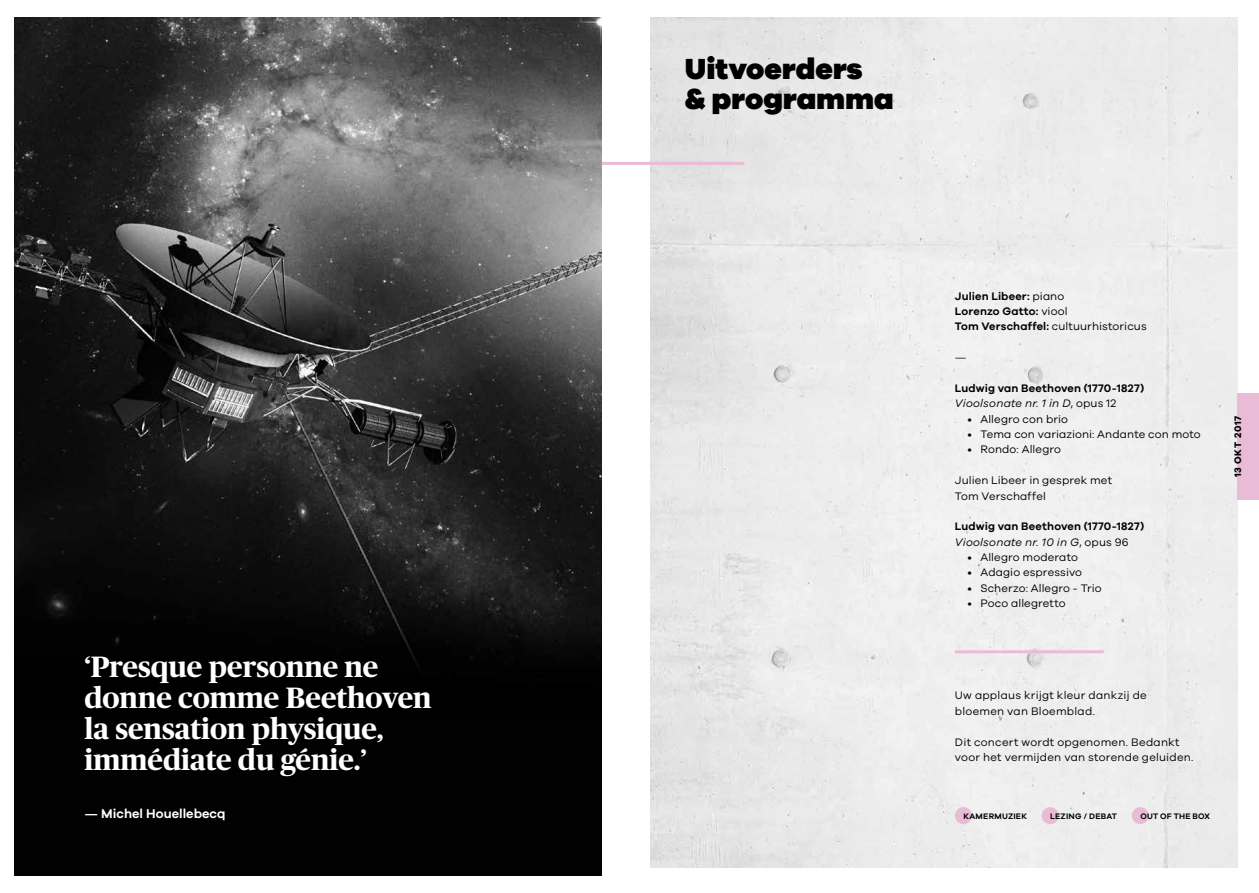
<style>
.page{position:relative;width:1259px;height:893px;background:#fff}
.page>*{position:absolute;margin:0;border:0;box-sizing:border-box;transform-origin:0 0}
.t1{font:900 30px/30px "Galano Grotesque";color:#000}
.t2{font:700 29.4px/31px "Publico";color:#fff}
.t3{font:600 13.05px "Galano Grotesque";color:#fff}
.t4{font:11.25px/15.5px "Galano Grotesque";letter-spacing:.015em;color:#000}
.t5{font:600 11.25px/15.5px "Galano Grotesque";letter-spacing:.01em;color:#000}
.t6{font:700 9.75px "Galano Grotesque";letter-spacing:.08em;color:#000}
.t7{font:600 8.25px "Galano Grotesque";letter-spacing:.03em;color:#000}
.s1{font-weight:400}
.s2{font-weight:400;font-style:italic}
</style>
<div class="page">
<img style="left:651px;top:17px;width:586px;height:850px">
<hr style="left:955px;top:650px;width:148px;height:3px;background:#eabbd7">
<div style="left:955px;top:807px;width:17px;height:17px;background:#eabbd7;border-radius:50%"></div>
<div style="left:1041px;top:807px;width:17px;height:17px;background:#eabbd7;border-radius:50%"></div>
<div style="left:1237px;top:393px;width:22px;height:107px;background:#eabbd7"></div>
<div style="left:1131px;top:807px;width:17px;height:17px;background:#eabbd7;border-radius:50%"></div>
<img style="left:15px;top:17px;width:587px;height:859px">
<hr style="left:602px;top:162px;width:142px;height:3px;background:#eabbd7">
<h2 class="t2" style="left:84px;top:651px;width:349px">‘Presque personne ne donne comme Beethoven la sensation physique, immédiate du génie.’</h2>
<p class="t3" style="left:84px;top:806px;width:143px">— Michel Houellebecq</p>
<h1 class="t1" style="left:685px;top:53px;width:210px">Uitvoerders<br>&amp; programma</h1>
<p class="t5" style="left:955px;top:288px;width:193px">Julien Libeer: <span class="s1">piano<br></span>Lorenzo Gatto: <span class="s1">viool<br></span>Tom Verschaffel: <span class="s1">cultuurhistoricus</span></p>
<p class="t4" style="left:955px;top:349px;width:13px">—</p>
<p class="t5" style="left:955px;top:380px;width:191px">Ludwig van Beethoven (1770-1827)<br><span class="s2">Vioolsonate nr. 1 in D</span><span class="s1">, opus 12</span></p>
<p class="t4" style="left:967px;top:411px;width:102px">• Allegro con brio</p>
<p class="t4" style="left:967px;top:426px;width:235px">• Tema con variazioni: Andante con moto</p>
<p class="t4" style="left:967px;top:442px;width:95px">• Rondo: Allegro</p>
<p class="t4" style="left:955px;top:472px;width:159px">Julien Libeer in gesprek met<br>Tom Verschaffel</p>
<p class="t5" style="left:955px;top:518px;width:191px">Ludwig van Beethoven (1770-1827)<br><span class="s2">Vioolsonate nr. 10 in G</span><span class="s1">, opus 96</span></p>
<p class="t4" style="left:967px;top:549px;width:112px">• Allegro moderato</p>
<p class="t4" style="left:967px;top:565px;width:116px">• Adagio espressivo</p>
<p class="t4" style="left:967px;top:580px;width:135px">• Scherzo: Allegro - Trio</p>
<p class="t4" style="left:967px;top:595px;width:100px">• Poco allegretto</p>
<p class="t6" style="left:1232px;top:477px;width:63px;rotate:-90deg">13 OKT 2017</p>
<p class="t4" style="left:955px;top:688px;width:193px">Uw applaus krijgt kleur dankzij de bloemen van Bloemblad.</p>
<p class="t4" style="left:955px;top:734px;width:240px">Dit concert wordt opgenomen. Bedankt voor het vermijden van storende geluiden.</p>
<p class="t7" style="left:963px;top:811px;width:65px">KAMERMUZIEK</p>
<p class="t7" style="left:1050px;top:811px;width:68px">LEZING / DEBAT</p>
<p class="t7" style="left:1140px;top:811px;width:71px">OUT OF THE BOX</p>
</div>
